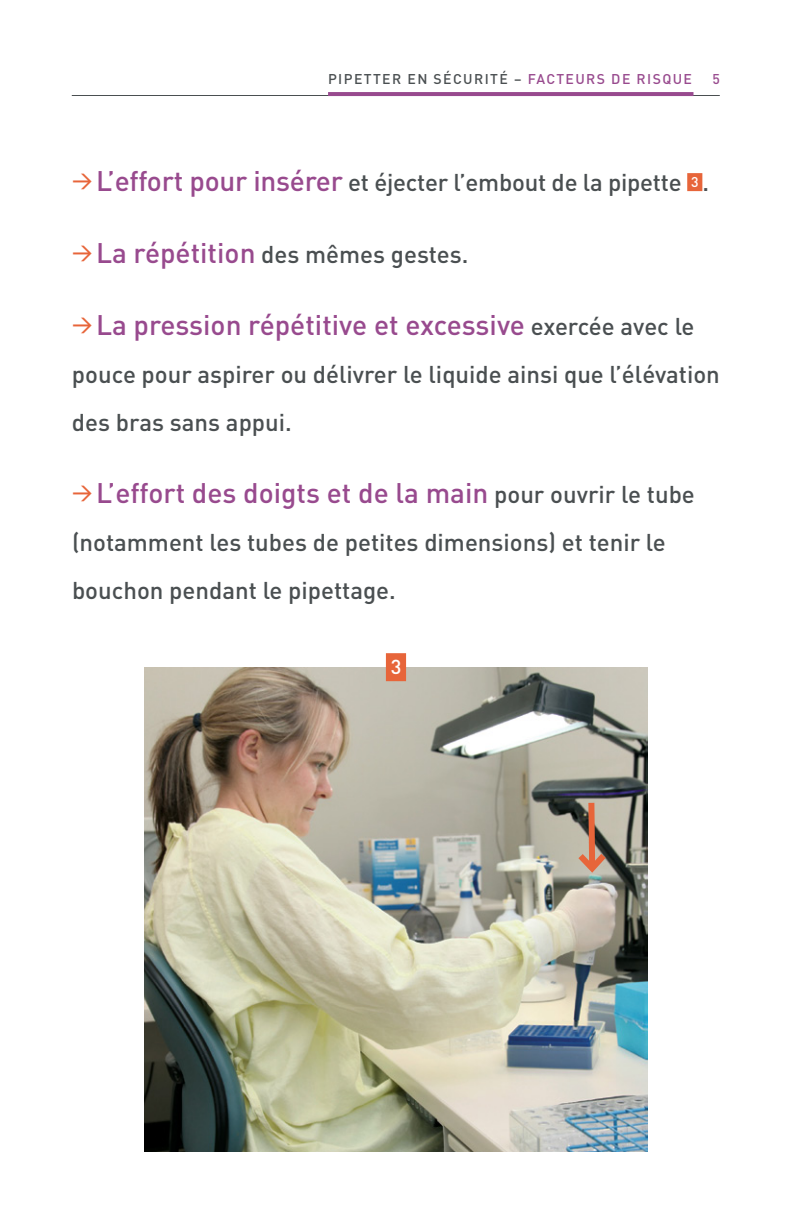
<style>
.page{position:relative;width:792px;height:1224px;background:#fff}
.page>*{position:absolute;margin:0;border:0;box-sizing:border-box;transform-origin:0 0}
.t1{font:500 28px "DIN";color:#984a8e}
.t2{font:500 24px/48px "DIN";color:#4a4f51}
.t3{font:500 20px "DIN";color:#fff}
.t4{font:500 14px "DIN";letter-spacing:.1em;color:#4a4f51}
.t5{font:500 14px "DIN";color:#984a8e}
.s1{color:#984a8e}
.s2{font-size:28px;color:#984a8e}
.s3{font-size:20px;color:#e7653a}
.s4{font-size:24px;color:#4a4f51}
</style>
<div class="page">
<div style="left:687px;top:173px;width:15px;height:18px;background:#e7653a"></div>
<hr style="left:72px;top:95px;width:648px;height:1px;background:#4a4f51">
<hr style="left:328px;top:92px;width:365px;height:4px;background:#984a8e">
<img style="left:145px;top:667px;width:502px;height:485px">
<div style="left:386px;top:653px;width:20px;height:28px;background:#e7653a"></div>
<svg style="left:572px;top:797px;width:40px;height:80px;background:#a38c7a"></svg>
<p class="t4" style="left:328px;top:70px;width:366px">PIPETtER EN SÉCURITÉ – <span class="s1">FACTEURS DE RISQUE</span></p>
<p class="t5" style="left:713px;top:70px;width:9px">5</p>
<p class="t2" style="left:72px;top:158px;width:639px"><sup>&gt;</sup> <span class="s2">L’effort pour insérer</span> et éjecter l’embout de la pipette <sup>3</sup> .</p>
<p class="t2" style="left:72px;top:230px;width:398px"><sup>&gt;</sup> <span class="s2">La répétition</span> des mêmes gestes.</p>
<p class="t1" style="left:72px;top:307px;width:624px"><span class="s3">&gt;</span> La pression répétitive et excessive <span class="s4">exercée avec le</span></p>
<p class="t2" style="left:72px;top:350px;width:649px">pouce pour aspirer ou délivrer le liquide ainsi que l’élévation des bras sans appui.</p>
<p class="t1" style="left:72px;top:475px;width:624px"><span class="s3">&gt;</span> L’effort des doigts et de la main <span class="s4">pour ouvrir le tube</span></p>
<p class="t2" style="left:72px;top:518px;width:595px">(notamment les tubes de petites dimensions) et tenir le bouchon pendant le pipettage.</p>
<p class="t3" style="left:391px;top:654px;width:12px">3</p>
</div>
